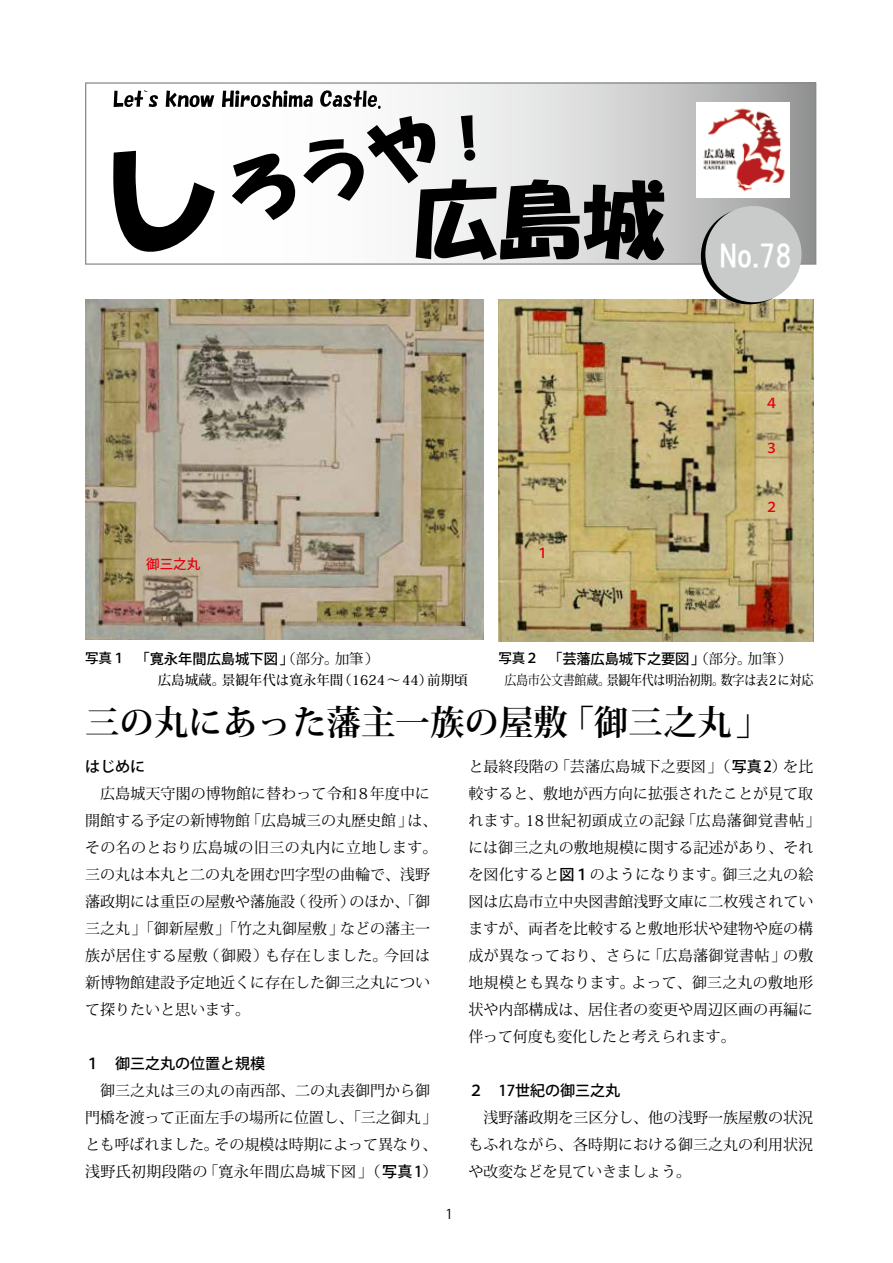
<style>
.page{position:relative;width:893px;height:1263px;background:#fff}
.page>*{position:absolute;margin:0;border:0;box-sizing:border-box;transform-origin:0 0}
.t1{font:700 34.5px "Koz Min Pro";color:#000}
.t2{font:30px "HGP Gothic E";color:#fff}
.t3{font:15px/27px "Koz Min Pr 6 N";color:#000}
.t4{font:500 15px "Koz Go Pr 6 N";color:#000}
.t5{font:500 14.25px "Koz Go Pro";letter-spacing:-.005em;color:#000}
.t6{font:500 13.5px "Koz Min Pr 6 N";letter-spacing:-.025em;color:#000;scale:.89 1}
.t7{font:500 13.5px "Koz Min Pr 6 N";color:#000}
.t8{font:500 13.5px "Koz Go Pro";color:#e60012}
.t9{font:13.5px "Koz Go Pro";color:#000}
.s1{font-size:13.5px}
.s2{font-family:"Koz Min Pr 6 N";font-weight:400}
.s3{font-weight:400}
.s4{font-family:"Koz Go Pr 6 N";font-weight:500}
</style>
<div class="page">
<img style="left:85px;top:300px;width:398px;height:339px">
<img style="left:498px;top:300px;width:315px;height:341px">
<svg style="left:85px;top:82px;width:731px;height:183px"></svg>
<svg style="left:113px;top:151px;width:102px;height:102px"></svg>
<svg style="left:232px;top:153px;width:63px;height:67px"></svg>
<svg style="left:114px;top:90px;width:44px;height:17px"></svg>
<svg style="left:166px;top:90px;width:48px;height:17px"></svg>
<svg style="left:222px;top:91px;width:91px;height:16px"></svg>
<svg style="left:320px;top:90px;width:61px;height:19px"></svg>
<svg style="left:303px;top:115px;width:361px;height:145px"></svg>
<img style="left:696px;top:102px;width:94px;height:95px">
<svg style="left:701px;top:208px;width:96px;height:96px"></svg>
<div style="left:705px;top:206px;width:96px;height:96px;background:#c9caca;border-radius:50%"></div>
<h2 class="t2" style="left:719px;top:241px;width:74px">No.78</h2>
<p class="t8" style="left:765px;top:394px;width:15px">４</p>
<p class="t8" style="left:765px;top:440px;width:15px">３</p>
<p class="t8" style="left:146px;top:555px;width:55px">御三之丸</p>
<p class="t8" style="left:536px;top:545px;width:15px">１</p>
<p class="t8" style="left:765px;top:498px;width:15px">２</p>
<p class="t5" style="left:85px;top:649px;width:296px"><span class="s1">写真１　</span>「寛永年間広島城下図」<span class="s2">（部分。加筆）</span></p>
<p class="t7" style="left:158px;top:673px;width:312px">広島城蔵。景観年代は寛永年間（1624〜44）前期頃</p>
<p class="t5" style="left:498px;top:649px;width:296px"><span class="s1">写真２　</span>「芸藩広島城下之要図」<span class="s2">（部分。加筆）</span></p>
<p class="t6" style="left:504px;top:673px;width:349px"><span class="s3">広島市公文書館蔵。</span>景観年代は明治初期。数字は表2に対応</p>
<h1 class="t1" style="left:85px;top:697px;width:687px">三の丸にあった藩主一族の屋敷「御三之丸」</h1>
<p class="t4" style="left:85px;top:758px;width:91px">はじめに<span class="s2">　　</span></p>
<p class="t3" style="left:85px;top:780px;width:354px">　広島城天守閣の博物館に替わって令和8年度中に開館する予定の新博物館「広島城三の丸歴史館」は、その名のとおり広島城の旧三の丸内に立地します。三の丸は本丸と二の丸を囲む凹字型の曲輪で、浅野藩政期には重臣の屋敷や藩施設（役所）のほか、「御三之丸」「御新屋敷」「竹之丸御屋敷」などの藩主一族が居住する屋敷（御殿）も存在しました。今回は新博物館建設予定地近くに存在した御三之丸について探りたいと思います。</p>
<p class="t4" style="left:85px;top:1055px;width:181px">１　御三之丸の位置と規模</p>
<p class="t3" style="left:85px;top:1077px;width:354px;text-align:center">御三之丸は三の丸の南西部、二の丸表御門から御<br>門橋を渡って正面左手の場所に位置し、「三之御丸」とも呼ばれました。その規模は時期によって異なり、浅野氏初期段階の「寛永年間広島城下図」（<span class="s4">写真1</span>）</p>
<p class="t9" style="left:445px;top:1206px;width:9px">1</p>
<p class="t3" style="left:468px;top:753px;width:354px">と最終段階の「芸藩広島城下之要図」（<span class="s4">写真2</span>）を比較すると、敷地が西方向に拡張されたことが見て取れます。18世紀初頭成立の記録「広島藩御覚書帖」には御三之丸の敷地規模に関する記述があり、それを図化すると<span class="s4">図１</span>のようになります。御三之丸の絵図は広島市立中央図書館浅野文庫に二枚残されていますが、両者を比較すると敷地形状や建物や庭の構成が異なっており、さらに「広島藩御覚書帖」の敷地規模とも異なります。よって、御三之丸の敷地形状や内部構成は、居住者の変更や周辺区画の再編に伴って何度も変化したと考えられます。</p>
<p class="t4" style="left:468px;top:1082px;width:168px">２　17世紀の御三之丸　</p>
<p class="t3" style="left:468px;top:1104px;width:346px;text-align:justify">　浅野藩政期を三区分し、他の浅野一族屋敷の状況もふれながら、各時期における御三之丸の利用状況や改変などを見ていきましょう。</p>
</div>
